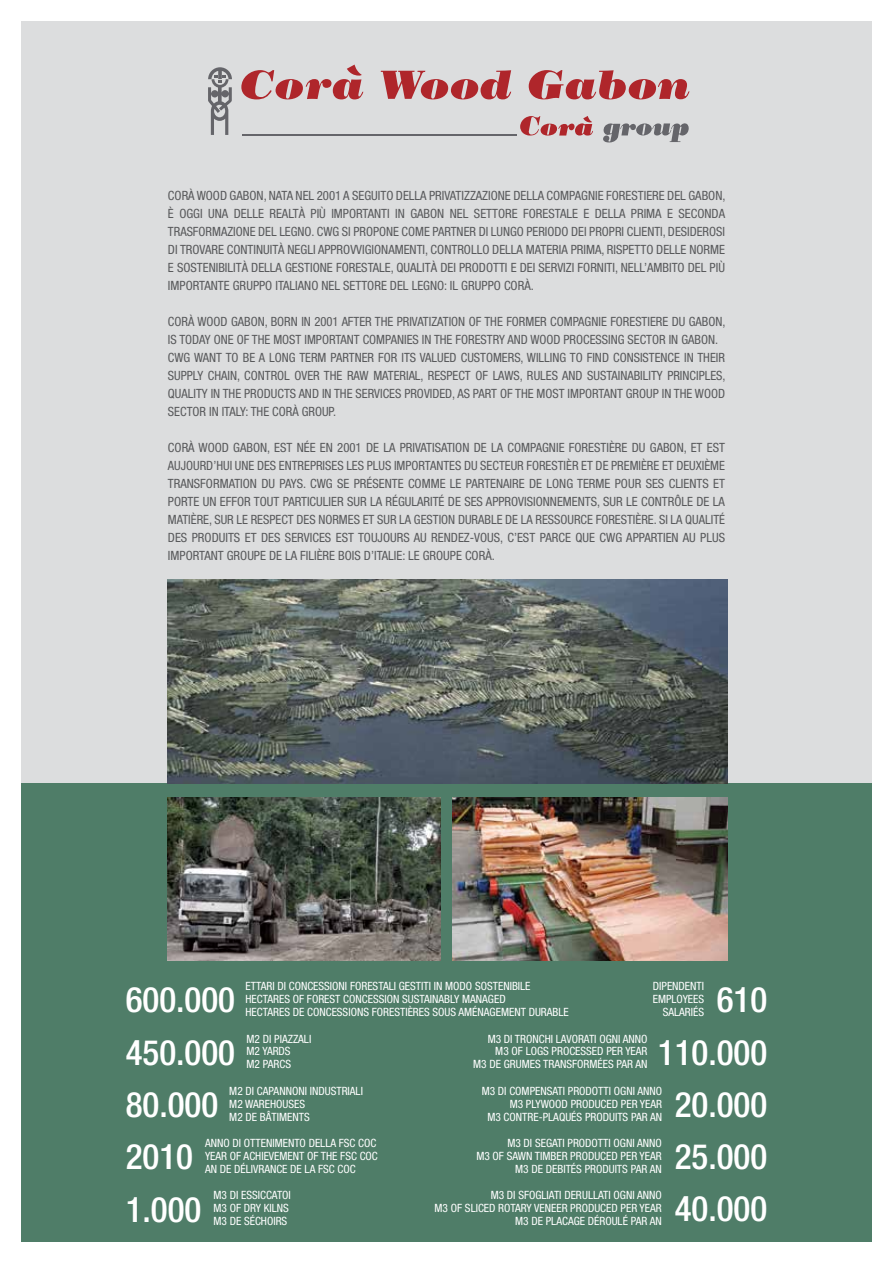
<style>
.page{position:relative;width:893px;height:1263px;background:#fff}
.page>*{position:absolute;margin:0;border:0;box-sizing:border-box;transform-origin:0 0}
.t1{font:500 condensed 35.1px "Helvetica Neue";color:#fff}
.t2{font:condensed 12.75px/18px "Helvetica Neue";color:#58595b;text-align:justify}
.t3{font:condensed 11.4px/12.9px "Helvetica Neue";color:#fff}
</style>
<div class="page">
<div style="left:21px;top:21px;width:851px;height:820px;background:#dcddde"></div>
<div style="left:21px;top:783px;width:851px;height:459px;background:#4f7d68"></div>
<svg style="left:208px;top:67px;width:24px;height:68px"></svg>
<hr style="left:242px;top:134px;width:275px;height:2px;background:#65656a">
<svg style="left:603px;top:123px;width:86px;height:19px"></svg>
<svg style="left:241px;top:65px;width:122px;height:34px"></svg>
<svg style="left:381px;top:70px;width:130px;height:29px"></svg>
<svg style="left:529px;top:70px;width:161px;height:29px"></svg>
<svg style="left:520px;top:116px;width:73px;height:20px"></svg>
<img style="left:168px;top:580px;width:559px;height:204px">
<img style="left:168px;top:797px;width:272px;height:163px">
<img style="left:453px;top:797px;width:274px;height:163px">
<p class="t2" style="left:168px;top:186px;width:559px">CORÀ WOOD GABON, NATA NEL 2001 A SEGUITO DELLA PRIVATIZZAZIONE DELLA COMPAGNIE FORESTIERE DEL GABON, È OGGI UNA DELLE REALTÀ PIÙ IMPORTANTI IN GABON NEL SETTORE FORESTALE E DELLA PRIMA E SECONDA TRASFORMAZIONE DEL LEGNO. CWG SI PROPONE COME PARTNER DI LUNGO PERIODO DEI PROPRI CLIENTI, DESIDEROSI DI TROVARE CONTINUITÀ NEGLI APPROVVIGIONAMENTI, CONTROLLO DELLA MATERIA PRIMA, RISPETTO DELLE NORME E SOSTENIBILITÀ DELLA GESTIONE FORESTALE, QUALITÀ DEI PRODOTTI E DEI SERVIZI FORNITI, NELL’AMBITO DEL PIÙ IMPORTANTE GRUPPO ITALIANO NEL SETTORE DEL LEGNO: IL GRUPPO CORÀ.</p>
<p class="t2" style="left:168px;top:312px;width:559px;text-align:left">CORÀ WOOD GABON, BORN IN 2001 AFTER THE PRIVATIZATION OF THE FORMER COMPAGNIE FORESTIERE DU GABON, IS TODAY ONE OF THE MOST IMPORTANT COMPANIES IN THE FORESTRY AND WOOD PROCESSING SECTOR IN GABON.<br>CWG WANT TO BE A LONG TERM PARTNER FOR ITS VALUED CUSTOMERS, WILLING TO FIND CONSISTENCE IN THEIR SUPPLY CHAIN, CONTROL OVER THE RAW MATERIAL, RESPECT OF LAWS, RULES AND SUSTAINABILITY PRINCIPLES, QUALITY IN THE PRODUCTS AND IN THE SERVICES PROVIDED, AS PART OF THE MOST IMPORTANT GROUP IN THE WOOD SECTOR IN ITALY: THE CORÀ GROUP.</p>
<p class="t2" style="left:168px;top:438px;width:559px">CORÀ WOOD GABON, EST NÉE EN 2001 DE LA PRIVATISATION DE LA COMPAGNIE FORESTIÈRE DU GABON, ET EST AUJOURD’HUI UNE DES ENTREPRISES LES PLUS IMPORTANTES DU SECTEUR FORESTIÈR ET DE PREMIÈRE ET DEUXIÈME TRANSFORMATION DU PAYS. CWG SE PRÉSENTE COMME LE PARTENAIRE DE LONG TERME POUR SES CLIENTS ET PORTE UN EFFOR TOUT PARTICULIER SUR LA RÉGULARITÉ DE SES APPROVISIONNEMENTS, SUR LE CONTRÔLE DE LA MATIÈRE, SUR LE RESPECT DES NORMES ET SUR LA GESTION DURABLE DE LA RESSOURCE FORESTIÈRE. SI LA QUALITÉ DES PRODUITS ET DES SERVICES EST TOUJOURS AU RENDEZ-VOUS, C’EST PARCE QUE CWG APPARTIEN AU PLUS IMPORTANT GROUPE DE LA FILIÈRE BOIS D’ITALIE: LE GROUPE CORÀ.</p>
<h1 class="t1" style="left:126px;top:979px;width:111px">600.000</h1>
<p class="t3" style="left:245px;top:980px;width:325px">ETTARI DI CONCESSIONI FORESTALI GESTITI IN MODO SOSTENIBILE<br>HECTARES OF FOREST CONCESSION SUSTAINABLY MANAGED<br>HECTARES DE CONCESSIONS FORESTIÈRES SOUS AMÉNAGEMENT DURABLE</p>
<p class="t3" style="left:653px;top:980px;width:53px;text-align:right">DIPENDENTI<br>EMPLOYEES<br>SALARIÉS</p>
<h1 class="t1" style="left:717px;top:979px;width:52px">610</h1>
<h1 class="t1" style="left:126px;top:1031px;width:111px">450.000</h1>
<p class="t3" style="left:247px;top:1032px;width:66px">M2 DI PIAZZALI<br>M2 YARDS<br>M2 PARCS</p>
<h1 class="t1" style="left:126px;top:1083px;width:94px">80.000</h1>
<p class="t3" style="left:229px;top:1084px;width:135px">M2 DI CAPANNONI INDUSTRIALI<br>M2 WAREHOUSES<br>M2 DE BÂTIMENTS</p>
<h1 class="t1" style="left:126px;top:1136px;width:69px">2010</h1>
<p class="t3" style="left:205px;top:1137px;width:174px">ANNO DI OTTENIMENTO DELLA FSC COC<br>YEAR OF ACHIEVEMENT OF THE FSC COC<br>AN DE DÉLIVRANCE DE LA FSC COC</p>
<h1 class="t1" style="left:126px;top:1188px;width:77px">1.000</h1>
<p class="t3" style="left:213px;top:1189px;width:79px">M3 DI ESSICCATOI<br>M3 OF DRY KILNS<br>M3 DE SÉCHOIRS</p>
<p class="t3" style="left:473px;top:1032px;width:176px;text-align:right">M3 DI TRONCHI LAVORATI OGNI ANNO<br>M3 OF LOGS PROCESSED PER YEAR<br>M3 DE GRUMES TRANSFORMÉES PAR AN</p>
<h1 class="t1" style="left:658px;top:1031px;width:111px">110.000</h1>
<p class="t3" style="left:482px;top:1085px;width:182px;text-align:right">M3 DI COMPENSATI PRODOTTI OGNI ANNO<br>M3 PLYWOOD PRODUCED PER YEAR<br>M3 CONTRE-PLAQUÉS PRODUITS PAR AN</p>
<h1 class="t1" style="left:675px;top:1084px;width:94px">20.000</h1>
<p class="t3" style="left:476px;top:1137px;width:187px;text-align:right">M3 DI SEGATI PRODOTTI OGNI ANNO<br>M3 OF SAWN TIMBER PRODUCED PER YEAR<br>M3 DE DEBITÉS PRODUITS PAR AN</p>
<p class="t3" style="left:435px;top:1188px;width:229px;text-align:right">M3 DI SFOGLIATI DERULLATI OGNI ANNO<br>M3 OF SLICED ROTARY VENEER PRODUCED PER YEAR<br>M3 DE PLACAGE DÉROULÉ PAR AN</p>
<h1 class="t1" style="left:675px;top:1136px;width:94px">25.000</h1>
<h1 class="t1" style="left:675px;top:1188px;width:94px">40.000</h1>
</div>
